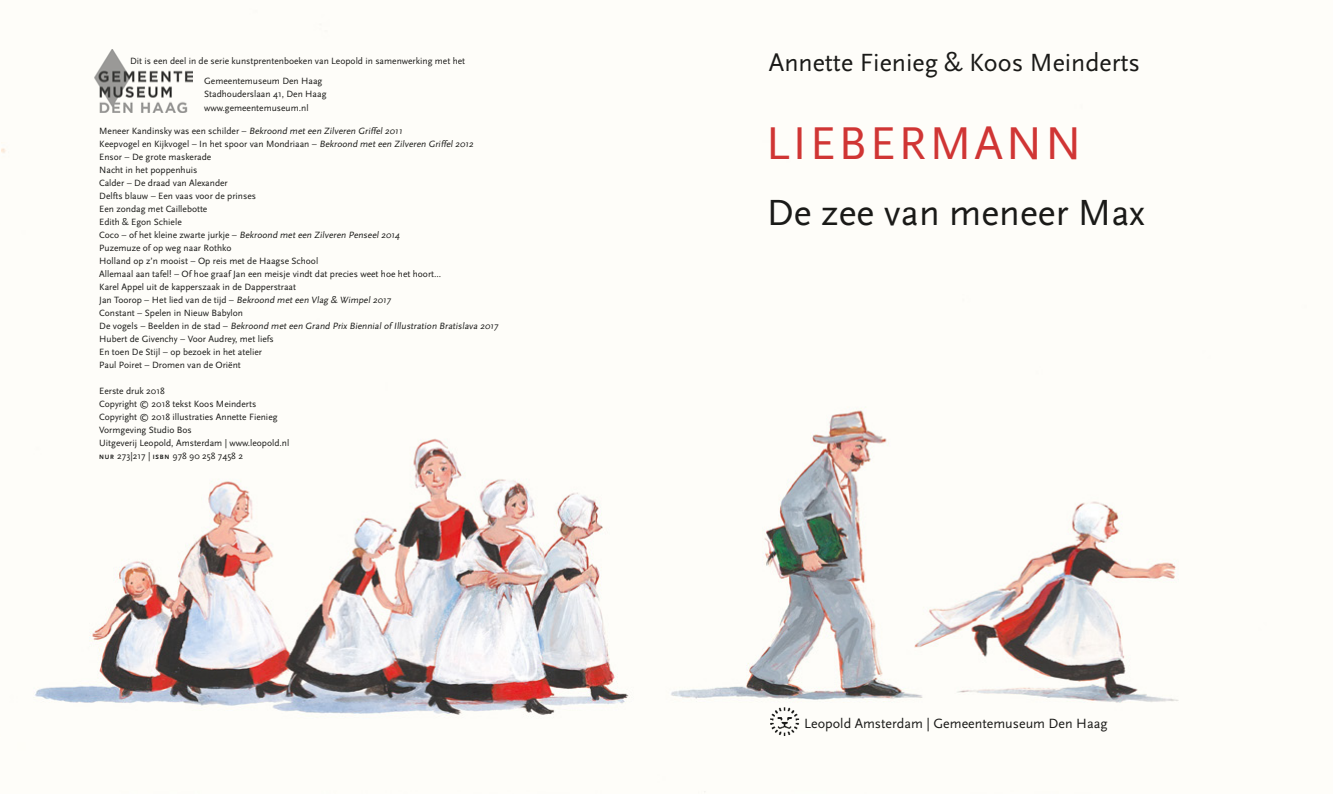
<style>
.page{position:relative;width:1333px;height:794px;background:#fff}
.page>*{position:absolute;margin:0;border:0;box-sizing:border-box;transform-origin:0 0}
.text{font:48px "Scala Sans";letter-spacing:.06em;color:#d03534}
.text-2{font:38px "Scala Sans";color:#1a1a18}
.text-3{font:26px "Scala Sans";color:#1a1a18}
.text-4{font:14px "Scala Sans";color:#1a1a18}
.tekst{font:9.5px "Scala Sans";color:#1a1a18}
.text-5{font:9.5px "Scala Sans";color:#1a1a18}
.s1{font-family:"Scala Sans Caps";font-weight:700;font-size:6.5px}
</style>
<div class="page">
<img style="left:1px;top:24px;width:1178px;height:769px">
<img style="left:94px;top:50px;width:98px;height:63px">
<img style="left:770px;top:702px;width:34px;height:69px">
<p class="tekst" style="left:130px;top:56px;width:336px">Dit is een deel in de serie kunstprentenboeken van Leopold in samenwerking met het</p>
<p class="tekst" style="left:204px;top:76px;width:120px">Gemeentemuseum Den Haag</p>
<p class="tekst" style="left:204px;top:89px;width:124px">Stadhouderslaan 41, Den Haag</p>
<p class="tekst" style="left:204px;top:103px;width:106px">www.gemeentemuseum.nl</p>
<p class="tekst" style="left:99px;top:126px;width:306px">Meneer Kandinsky was een schilder – Bekroond met een Zilveren Griffel 2011</p>
<p class="tekst" style="left:99px;top:139px;width:377px">Keepvogel en Kijkvogel – In het spoor van Mondriaan – Bekroond met een Zilveren Griffel 2012</p>
<p class="tekst" style="left:99px;top:152px;width:114px">Ensor – De grote maskerade</p>
<p class="tekst" style="left:99px;top:165px;width:100px">Nacht in het poppenhuis</p>
<p class="tekst" style="left:99px;top:178px;width:130px">Calder – De draad van Alexander</p>
<p class="tekst" style="left:99px;top:191px;width:158px">Delfts blauw – Een vaas voor de prinses</p>
<p class="tekst" style="left:99px;top:204px;width:110px">Een zondag met Caillebotte</p>
<p class="tekst" style="left:99px;top:217px;width:84px">Edith &amp; Egon Schiele</p>
<p class="tekst" style="left:99px;top:230px;width:304px">Coco – of h et k l e i n e zwa rte j u rkj e – Bekroond met een Zilveren Penseel 2014</p>
<p class="tekst" style="left:99px;top:243px;width:134px">Puzemuze of op weg naar Rothko</p>
<p class="tekst" style="left:99px;top:256px;width:220px">Holland op z’n mooist – Op reis met de Haagse School</p>
<p class="tekst" style="left:99px;top:269px;width:343px">Allemaal aan tafel! – Of hoe graaf Jan een meisje vindt dat precies weet hoe het hoort...</p>
<p class="tekst" style="left:99px;top:282px;width:198px">Karel Appel uit de kapperszaak in de Dapperstraat</p>
<p class="tekst" style="left:99px;top:295px;width:295px">J a n Too ro p – H et l i ed va n d e t ij d – Bekroond met een Vlag &amp; Wimpel 2017</p>
<p class="tekst" style="left:99px;top:308px;width:145px">Constant – Spelen in Nieuw Babylon</p>
<p class="tekst" style="left:99px;top:321px;width:402px">D e vo ge l s – B ee l d e n i n d e sta d – Bekroond met een Grand Prix Biennial of Illustration Bratislava 2017</p>
<p class="tekst" style="left:99px;top:334px;width:176px">Hubert de Givenchy – Voor Audrey, met liefs</p>
<p class="tekst" style="left:99px;top:347px;width:164px">En toen De Stijl – op bezoek in het atelier</p>
<p class="tekst" style="left:99px;top:360px;width:143px">Paul Poiret – Dromen van de Oriënt</p>
<p class="text-5" style="left:99px;top:386px;width:67px">Eerste druk 2018</p>
<p class="text-5" style="left:99px;top:399px;width:158px">Copyright © 2018 tekst Koos Meinderts</p>
<p class="text-5" style="left:99px;top:412px;width:180px">Copyright © 2018 illustraties Annette Fienieg</p>
<p class="text-5" style="left:99px;top:425px;width:94px">Vormgeving Studio Bos</p>
<p class="text-5" style="left:99px;top:438px;width:192px">Uitgeverij Leopold, Amsterdam | www.leopold.nl</p>
<p class="text-5" style="left:99px;top:451px;width:145px"><span class="s1">NUR</span> 273|217 | <span class="s1">ISBN</span> 978 90 258 7458 2</p>
<p class="text-3" style="left:768px;top:49px;width:373px">Annette Fienieg &amp; Koos Meinderts</p>
<p class="text" style="left:765px;top:117px;width:317px">LIEBERMANN</p>
<p class="text-2" style="left:766px;top:192px;width:379px">De zee van meneer Max</p>
<p class="text-4" style="left:804px;top:716px;width:305px">Leopold Amsterdam | Gemeentemuseum Den Haag</p>
</div>
